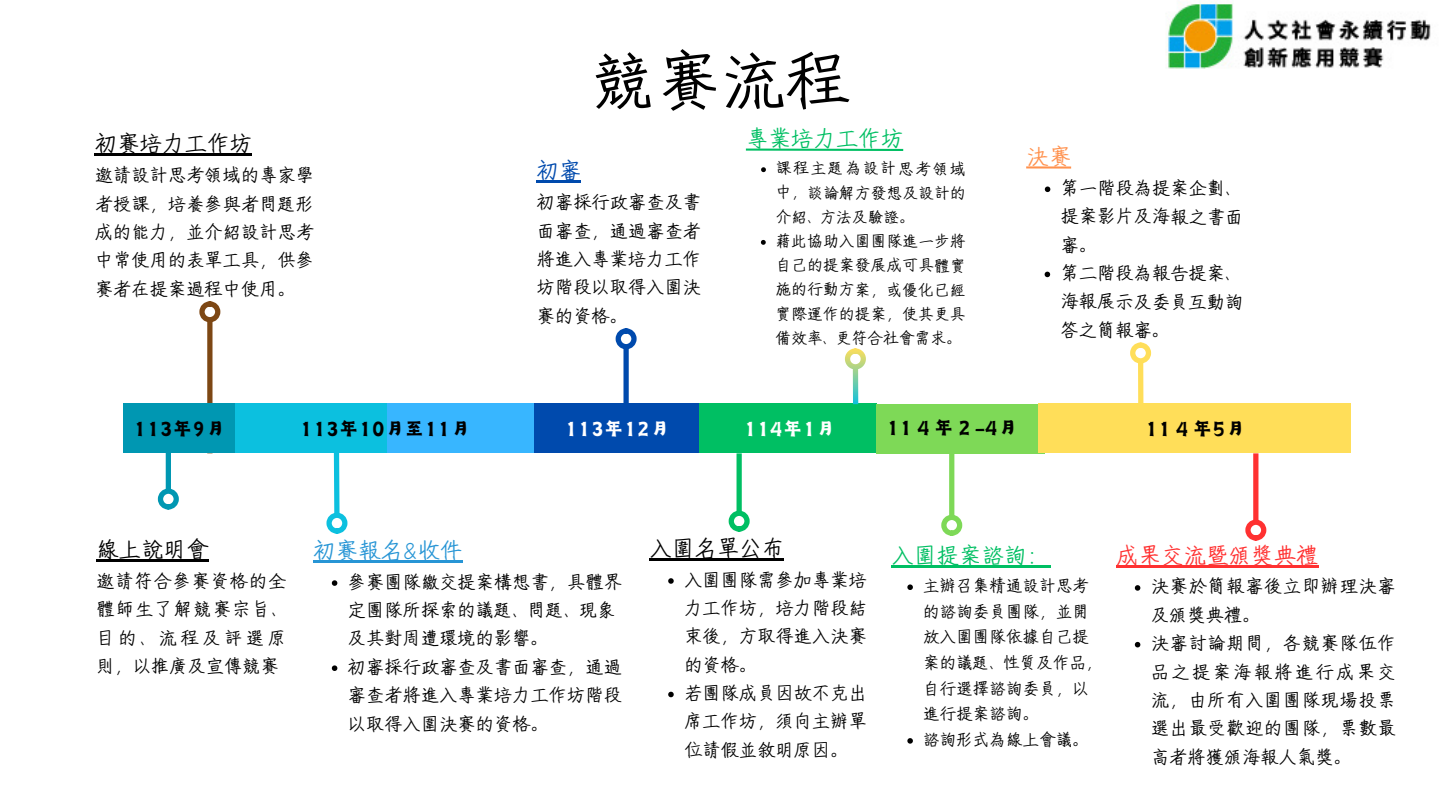
<style>
.page{position:relative;width:1440px;height:810px;background:#fff}
.page>*{position:absolute;margin:0;border:0;box-sizing:border-box;transform-origin:0 0}
.t1{font:72px "Canva Beautiful TC";color:#000}
.t2{font:25px "Canva Beautiful TC";color:#000}
.t3{font:25px "Canva Beautiful TC";letter-spacing:-.005em;color:#00bf63}
.t4{font:25px "Canva Beautiful TC";color:#ff3131}
.t5{font:25px "Canva Beautiful TC";color:#2795d5}
.t6{font:25px "Canva Beautiful TC";color:#004aad}
.t7{font:25px "Canva Beautiful TC";color:#ff914d}
.t8{font:21.9px "Canva Joy Hei CN";color:#000}
.t9{font:21.9px "Canva Joy Hei CN";color:#fff}
.t10{font:20.3px/28.4px "Canva Beautiful TC";color:#000;text-align:justify}
.t11{font:20.3px/28.4px "Canva Beautiful TC";letter-spacing:.03em;color:#000}
.t12{font:18.5px/25.6px "Canva Beautiful TC";color:#000}
.t13{font:17.5px/24.2px "Canva Beautiful TC";color:#000;text-align:justify}
</style>
<div class="page">
<div style="left:623px;top:348px;width:6px;height:55px;background:#004aad"></div>
<div style="left:616px;top:328px;width:21px;height:21px;border:5px solid #004aad;border-radius:50%"></div>
<hr style="left:96px;top:560px;width:113px;height:2px;background:#000">
<hr style="left:95px;top:154px;width:157px;height:2px;background:#000">
<div style="left:207px;top:321px;width:6px;height:132px;background:#7d4714"></div>
<div style="left:199px;top:301px;width:21px;height:21px;border:5px solid #7d4714;border-radius:50%"></div>
<hr style="left:313px;top:560px;width:149px;height:2px;background:#2795d5">
<svg style="left:332px;top:580px;width:5px;height:6px"></svg>
<svg style="left:332px;top:665px;width:5px;height:6px"></svg>
<hr style="left:536px;top:181px;width:45px;height:2px;background:#004aad">
<div style="left:123px;top:404px;width:112px;height:49px;background:#0097b2"></div>
<div style="left:235px;top:404px;width:153px;height:49px;background:#0cc0df"></div>
<div style="left:387px;top:403px;width:152px;height:50px;background:#38b6ff"></div>
<div style="left:166px;top:453px;width:5px;height:37px;background:#0097b2"></div>
<div style="left:158px;top:489px;width:21px;height:21px;border:5px solid #0097b2;border-radius:50%"></div>
<svg style="left:332px;top:453px;width:10px;height:61px"></svg>
<div style="left:326px;top:513px;width:22px;height:21px;border:5px solid #0cc0df;border-radius:50%"></div>
<div style="left:534px;top:403px;width:167px;height:50px;background:#004aad"></div>
<div style="left:699px;top:404px;width:178px;height:49px;background:#00bf63"></div>
<div style="left:876px;top:404px;width:168px;height:49px;background:#7ed957"></div>
<div style="left:1039px;top:404px;width:312px;height:49px;background:#ffde59"></div>
<div style="left:737px;top:453px;width:5px;height:59px;background:#00bf63"></div>
<div style="left:729px;top:511px;width:21px;height:21px;border:5px solid #00bf63;border-radius:50%"></div>
<hr style="left:650px;top:558px;width:134px;height:2px;background:#000">
<svg style="left:668px;top:578px;width:6px;height:6px"></svg>
<svg style="left:668px;top:692px;width:6px;height:5px"></svg>
<svg style="left:853px;top:369px;width:5px;height:35px"></svg>
<div style="left:845px;top:348px;width:21px;height:21px;border:5px solid #fff;border-radius:50%"></div>
<svg style="left:746px;top:149px;width:157px;height:2px"></svg>
<svg style="left:761px;top:167px;width:5px;height:5px"></svg>
<svg style="left:761px;top:240px;width:5px;height:5px"></svg>
<div style="left:949px;top:441px;width:5px;height:75px;background:#7ed957"></div>
<div style="left:941px;top:515px;width:21px;height:21px;border:5px solid #7ed957;border-radius:50%"></div>
<hr style="left:891px;top:565px;width:160px;height:2px;background:#00bf63">
<svg style="left:907px;top:584px;width:6px;height:6px"></svg>
<svg style="left:907px;top:738px;width:6px;height:6px"></svg>
<div style="left:1138px;top:362px;width:5px;height:41px;background:#ffde59"></div>
<div style="left:1130px;top:343px;width:21px;height:21px;border:5px solid #ffde59;border-radius:50%"></div>
<hr style="left:1026px;top:166px;width:45px;height:3px;background:#ff914d">
<svg style="left:1045px;top:187px;width:5px;height:5px"></svg>
<svg style="left:1045px;top:272px;width:5px;height:5px"></svg>
<hr style="left:1116px;top:565px;width:202px;height:2px;background:#ff3131">
<svg style="left:1135px;top:585px;width:5px;height:6px"></svg>
<svg style="left:1135px;top:642px;width:5px;height:5px"></svg>
<div style="left:1253px;top:453px;width:5px;height:68px;background:#ff3131"></div>
<div style="left:1245px;top:520px;width:21px;height:21px;border:5px solid #ff3131;border-radius:50%"></div>
<img style="left:1166px;top:0;width:265px;height:69px">
<h2 class="t2" style="left:95px;top:131px;width:159px">初賽培力工作坊</h2>
<p class="t10" style="left:95px;top:161px;width:221px">邀請設計思考領域的專家學者授課，培養參與者問題形成的能力，並介紹設計思考中常使用的表單工具，供參賽者在提案過程中使用。</p>
<p class="t1" style="left:590px;top:45px;width:261px">競賽流程</p>
<h2 class="t6" style="left:536px;top:158px;width:46px">初審</h2>
<p class="t10" style="left:536px;top:188px;width:166px">初審採行政審查及書面審查，通過審查者將進入專業培力工作坊階段以取得入圍決賽的資格。</p>
<h2 class="t3" style="left:746px;top:126px;width:159px">專業培力工作坊</h2>
<p class="t13" style="left:776px;top:156px;width:192px">課程主題為設計思考領域中，談論解方發想及設計的介紹、方法及驗證。</p>
<p class="t13" style="left:775px;top:229px;width:192px">藉此協助入圍團隊進一步將自己的提案發展成可具體實施的行動方案，或優化已經實際運作的提案，使其更具備效率、更符合社會需求。</p>
<p class="t7" style="left:1026px;top:144px;width:47px">決賽</p>
<p class="t10" style="left:1060px;top:174px;width:184px;text-align:left">第一階段為提案企劃、提案影片及海報之書面審。</p>
<h2 class="t10" style="left:1060px;top:259px;width:184px;text-align:left">第二階段為報告提案、海報展示及委員互動詢答之簡報審。</h2>
<p class="t8" style="left:133px;top:419px;width:93px">113年9月</p>
<h3 class="t8" style="left:300px;top:419px;width:172px">113年10月至11月</h3>
<p class="t9" style="left:565px;top:418px;width:106px">113年12月</p>
<h3 class="t9" style="left:743px;top:419px;width:93px">114年1月</h3>
<h3 class="t8" style="left:886px;top:418px;width:133px">11４年２-4月</h3>
<h3 class="t8" style="left:1145px;top:419px;width:102px">11４年5月</h3>
<h1 class="t2" style="left:96px;top:537px;width:114px">線上說明會</h1>
<p class="t10" style="left:96px;top:567px;width:191px">邀請符合參賽資格的全體師生了解競賽宗旨、目的、流程及評選原則，以推廣及宣傳競賽</p>
<p class="t5" style="left:313px;top:538px;width:151px">初賽報名&amp;收件</p>
<h3 class="t10" style="left:348px;top:567px;width:276px;text-align:left">參賽團隊繳交提案構想書，具體界定團隊所探索的議題、問題、現象及其對周遭環境的影響。</h3>
<p class="t10" style="left:348px;top:652px;width:276px">初審採行政審查及書面審查，通過審查者將進入專業培力工作坊階段以取得入圍決賽的資格。</p>
<h3 class="t2" style="left:650px;top:536px;width:136px">入圍名單公布</h3>
<h3 class="t10" style="left:684px;top:565px;width:184px">入圍團隊需參加專業培力工作坊，培力階段結束後，方取得進入決賽的資格。</h3>
<h3 class="t10" style="left:684px;top:679px;width:184px">若團隊成員因故不克出席工作坊，須向主辦單位請假並敘明原因。</h3>
<h3 class="t3" style="left:891px;top:542px;width:161px">入圍提案諮詢：</h3>
<p class="t12" style="left:923px;top:573px;width:181px">主辦召集精通設計思考的諮詢委員團隊，並開放入圍團隊依據自己提案的議題、性質及作品，自行選擇諮詢委員，以進行提案諮詢。</p>
<h2 class="t12" style="left:923px;top:726px;width:168px">諮詢形式為線上會議。</h2>
<p class="t4" style="left:1116px;top:542px;width:204px">成果交流暨頒獎典禮</p>
<p class="t11" style="left:1151px;top:572px;width:246px">決賽於簡報審後立即辦理決審及頒獎典禮。</p>
<h2 class="t10" style="left:1151px;top:629px;width:246px">決審討論期間，各競賽隊伍作品之提案海報將進行成果交流，由所有入圍團隊現場投票選出最受歡迎的團隊，票數最高者將獲頒海報人氣獎。</h2>
</div>
